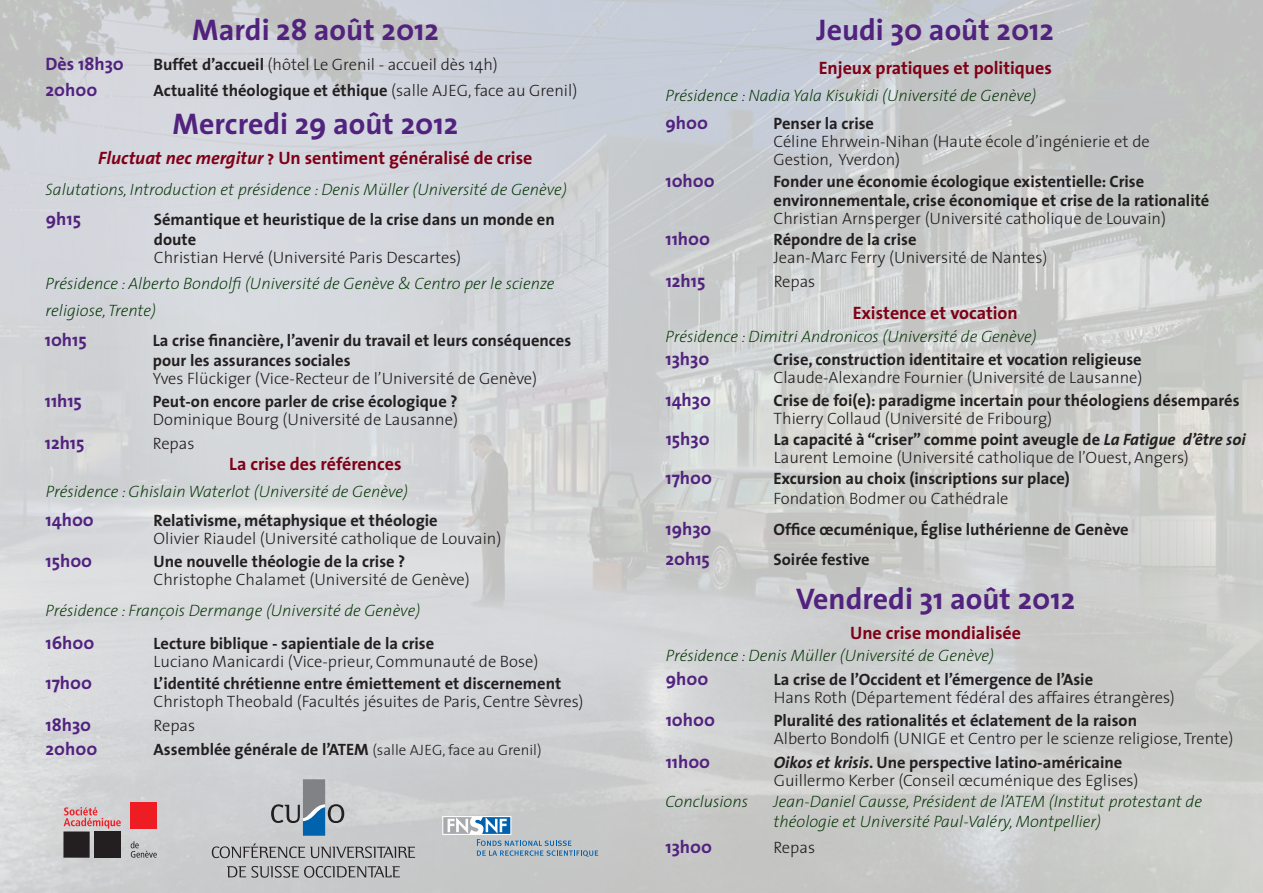
<style>
.page{position:relative;width:1263px;height:893px;background:#fff}
.page>*{position:absolute;margin:0;border:0;box-sizing:border-box;transform-origin:0 0}
.the_sans_light{font:700 30px "The Sans";color:#52227f}
.t1{font:700 18px "The Sans";color:#7f0017}
.the_sans_light-2{font:700 18px "The Sans";color:#52227f}
.the_sans_light-3{font:300 16.5px/18px "The Sans";color:#231f20}
.the_sans_light-4{font:700 16.5px/18px "The Sans";color:#231f20}
.the_sans_light-5{font:italic 200 16.5px/27px "The Sans";color:#003100}
.s1{font-weight:700}
.s2{font-weight:300}
.s3{font-style:italic}
.s4{font-family:"The Sans Bold Caps";font-weight:400}
.s5{font-weight:300;font-size:15px}
.s6{font-weight:700;font-style:italic}
</style>
<div class="page">
<img style="left:0;top:0;width:1263px;height:893px">
<svg style="left:64px;top:807px;width:57px;height:22px"></svg>
<div style="left:63px;top:831px;width:27px;height:27px;background:#231f20"></div>
<div style="left:94px;top:831px;width:27px;height:27px;background:#231f20"></div>
<div style="left:131px;top:803px;width:26px;height:26px;background:#ee1d23"></div>
<svg style="left:131px;top:841px;width:26px;height:17px"></svg>
<svg style="left:212px;top:843px;width:203px;height:15px;background:#a3a4a5"></svg>
<svg style="left:227px;top:866px;width:173px;height:12px;background:#9c9c9d"></svg>
<svg style="left:271px;top:779px;width:73px;height:57px;background:#9eaab4"></svg>
<div style="left:442px;top:816px;width:69px;height:19px;border:2px solid #fff"></div>
<svg style="left:443px;top:817px;width:155px;height:40px;background:#b0bdc7"></svg>
<p class="the_sans_light" style="left:192px;top:4px;width:248px">Mardi 28 août 2012</p>
<p class="the_sans_light-2" style="left:46px;top:49px;width:80px">Dès 18h30</p>
<p class="the_sans_light-3" style="left:154px;top:55px;width:346px"><span class="s1">Buffet d’accueil</span> (hôtel Le Grenil - accueil dès 14h)</p>
<p class="the_sans_light-2" style="left:46px;top:75px;width:53px">20h00</p>
<p class="the_sans_light-4" style="left:154px;top:81px;width:425px">Actualité théologique et éthique <span class="s2">(salle AJEG, face au Grenil)</span></p>
<p class="the_sans_light" style="left:173px;top:99px;width:287px">Mercredi 29 août 2012</p>
<p class="t1" style="left:98px;top:143px;width:436px"><span class="s3">Fluctuat nec mergitur</span> <span class="s4">?</span> Un sentiment généralisé de crise</p>
<p class="the_sans_light-5" style="left:46px;top:175px;width:523px">Salutations, Introduction et présidence : Denis Müller (Université de Genève)</p>
<p class="the_sans_light-2" style="left:46px;top:204px;width:37px">9h15</p>
<p class="the_sans_light-4" style="left:154px;top:209px;width:402px;line-height:19.8px">Sémantique et heuristique de la crise dans un monde en doute</p>
<p class="the_sans_light-3" style="left:154px;top:248px;width:309px">Christian Hervé (Université Paris Descartes)</p>
<p class="the_sans_light-5" style="left:46px;top:269px;width:510px">Présidence : Alberto Bondolfi (Université de Genève &amp; Centro per le scienze religiose, Trente)</p>
<p class="the_sans_light-2" style="left:45px;top:325px;width:43px">10h15</p>
<p class="the_sans_light-4" style="left:153px;top:331px;width:420px">La crise financière, l’avenir du travail et leurs conséquences</p>
<p class="the_sans_light-3" style="left:153px;top:351px;width:386px"><span class="s1">pour les assurances sociales<br></span>Yves Flückiger (Vice-Recteur de l’Université de Genève)</p>
<p class="the_sans_light-2" style="left:45px;top:386px;width:39px">11h15</p>
<p class="the_sans_light-4" style="left:153px;top:392px;width:307px">Peut-on encore parler de crise écologique ?<br><span class="s2">Dominique Bourg (Université de Lausanne)</span></p>
<p class="the_sans_light-2" style="left:45px;top:427px;width:41px">12h15</p>
<p class="the_sans_light-3" style="left:153px;top:434px;width:43px">Repas</p>
<p class="the_sans_light-5" style="left:46px;top:477px;width:364px">Présidence : Ghislain Waterlot (Université de Genève)</p>
<p class="t1" style="left:229px;top:449px;width:174px">La crise des références</p>
<p class="the_sans_light-2" style="left:46px;top:505px;width:50px">14h00</p>
<p class="the_sans_light-3" style="left:154px;top:511px;width:349px"><span class="s1">Relativisme, métaphysique et théologie<br></span>Olivier Riaudel (Université catholique de Louvain)</p>
<p class="the_sans_light-2" style="left:46px;top:546px;width:48px">15h00</p>
<p class="the_sans_light-3" style="left:154px;top:552px;width:318px"><span class="s1">Une nouvelle théologie de la crise ?<br></span>Christophe Chalamet (Université de Genève)</p>
<p class="the_sans_light-5" style="left:46px;top:596px;width:376px">Présidence : François Dermange (Université de Genève)</p>
<p class="the_sans_light-2" style="left:46px;top:627px;width:50px">16h00</p>
<p class="the_sans_light-3" style="left:154px;top:633px;width:386px"><span class="s1">Lecture biblique - sapientiale de la crise<br></span>Luciano Manicardi (Vice-prieur, Communauté de Bose)</p>
<p class="the_sans_light-2" style="left:46px;top:668px;width:48px">17h00</p>
<p class="the_sans_light-3" style="left:154px;top:674px;width:431px"><span class="s1">L’identité chrétienne entre émiettement et discernement<br></span>Christoph Theobald (Facultés jésuites de Paris, Centre Sèvres)</p>
<p class="the_sans_light-2" style="left:46px;top:709px;width:47px">18h30</p>
<p class="the_sans_light-3" style="left:154px;top:715px;width:43px">Repas</p>
<p class="the_sans_light-2" style="left:46px;top:734px;width:53px">20h00</p>
<p class="the_sans_light-4" style="left:154px;top:740px;width:390px">Assemblée générale de l’ATEM <span class="s5">(salle AJEG, face au Grenil)</span></p>
<p class="the_sans_light" style="left:817px;top:4px;width:239px">Jeudi 30 août 2012</p>
<p class="t1" style="left:819px;top:53px;width:235px">Enjeux pratiques et politiques</p>
<p class="the_sans_light-5" style="left:665px;top:82px;width:372px">Présidence : Nadia Yala Kisukidi (Université de Genève)</p>
<p class="the_sans_light-2" style="left:665px;top:108px;width:44px">9h00</p>
<p class="the_sans_light-3" style="left:773px;top:114px;width:378px"><span class="s1">Penser la crise<br></span>Céline Ehrwein-Nihan (Haute école d’ingénierie et de<br>Gestion, Yverdon)</p>
<p class="the_sans_light-2" style="left:665px;top:165px;width:51px">10h00</p>
<p class="the_sans_light-4" style="left:773px;top:172px;width:372px">Fonder une économie écologique existentielle: Crise</p>
<p class="the_sans_light-4" style="left:773px;top:191px;width:437px">environnementale, crise économique et crise de la rationalité<br><span class="s2">Christian Arnsperger (Université catholique de Louvain)</span></p>
<p class="the_sans_light-2" style="left:665px;top:224px;width:46px">11h00</p>
<p class="the_sans_light-3" style="left:773px;top:230px;width:275px"><span class="s1">Répondre de la crise<br></span>Jean-Marc Ferry (Université de Nantes)</p>
<p class="the_sans_light-2" style="left:666px;top:266px;width:41px">12h15</p>
<p class="the_sans_light-3" style="left:774px;top:272px;width:43px">Repas</p>
<p class="the_sans_light-5" style="left:665px;top:322px;width:373px">Présidence : Dimitri Andronicos (Université de Genève)</p>
<p class="t1" style="left:853px;top:298px;width:166px">Existence et vocation</p>
<p class="the_sans_light-2" style="left:665px;top:344px;width:45px">13h30</p>
<p class="the_sans_light-4" style="left:773px;top:350px;width:370px">Crise, construction identitaire et vocation religieuse<br><span class="s2">Claude-Alexandre Fournier (Université de Lausanne)</span></p>
<p class="the_sans_light-2" style="left:665px;top:385px;width:47px">14h30</p>
<p class="the_sans_light-4" style="left:773px;top:391px;width:468px">Crise de foi(e): paradigme incertain pour théologiens désemparés</p>
<p class="the_sans_light-3" style="left:773px;top:409px;width:280px">Thierry Collaud (Université de Fribourg)</p>
<p class="the_sans_light-2" style="left:666px;top:424px;width:45px">15h30</p>
<p class="the_sans_light-4" style="left:774px;top:430px;width:474px">La capacité à “criser” comme point aveugle de <span class="s3">La Fatigue d’être soi</span></p>
<p class="the_sans_light-3" style="left:774px;top:448px;width:417px">Laurent Lemoine (Université catholique de l’Ouest, Angers)</p>
<p class="the_sans_light-2" style="left:665px;top:463px;width:48px">17h00</p>
<p class="the_sans_light-4" style="left:773px;top:469px;width:298px">Excursion au choix (inscriptions sur place)</p>
<p class="the_sans_light-3" style="left:773px;top:489px;width:237px">Fondation Bodmer ou Cathédrale</p>
<p class="the_sans_light-2" style="left:665px;top:514px;width:48px">19h30</p>
<p class="the_sans_light-4" style="left:773px;top:520px;width:357px">Office œcuménique, Église luthérienne de Genève</p>
<p class="the_sans_light-2" style="left:665px;top:544px;width:46px">20h15</p>
<p class="the_sans_light-4" style="left:773px;top:550px;width:98px">Soirée festive</p>
<p class="the_sans_light" style="left:796px;top:573px;width:281px">Vendredi 31 août 2012</p>
<p class="t1" style="left:850px;top:618px;width:172px">Une crise mondialisée</p>
<p class="the_sans_light-5" style="left:666px;top:641px;width:330px">Présidence : Denis Müller (Université de Genève)</p>
<p class="the_sans_light-2" style="left:666px;top:664px;width:44px">9h00</p>
<p class="the_sans_light-3" style="left:774px;top:670px;width:403px"><span class="s1">La crise de l’Occident et l’émergence de l’Asie<br></span>Hans Roth (Département fédéral des affaires étrangères)</p>
<p class="the_sans_light-2" style="left:666px;top:705px;width:51px">10h00</p>
<p class="the_sans_light-3" style="left:774px;top:711px;width:461px"><span class="s1">Pluralité des rationalités et éclatement de la raison<br></span>Alberto Bondolfi (UNIGE et Centro per le scienze religiose, Trente)</p>
<p class="the_sans_light-2" style="left:666px;top:746px;width:46px">11h00</p>
<p class="the_sans_light-3" style="left:774px;top:753px;width:366px"><span class="s6">Oikos et krisis</span><span class="s1">. Une perspective latino-américaine<br></span>Guillermo Kerber (Conseil œcuménique des Eglises)</p>
<p class="the_sans_light-5" style="left:665px;top:788px;width:84px">Conclusions</p>
<p class="the_sans_light-5" style="left:773px;top:791px;width:430px;line-height:19.8px">Jean-Daniel Causse, Président de l’ATEM (Institut protestant de théologie et Université Paul-Valéry, Montpellier)</p>
<p class="the_sans_light-2" style="left:665px;top:832px;width:48px">13h00</p>
<p class="the_sans_light-3" style="left:773px;top:838px;width:43px">Repas</p>
</div>
